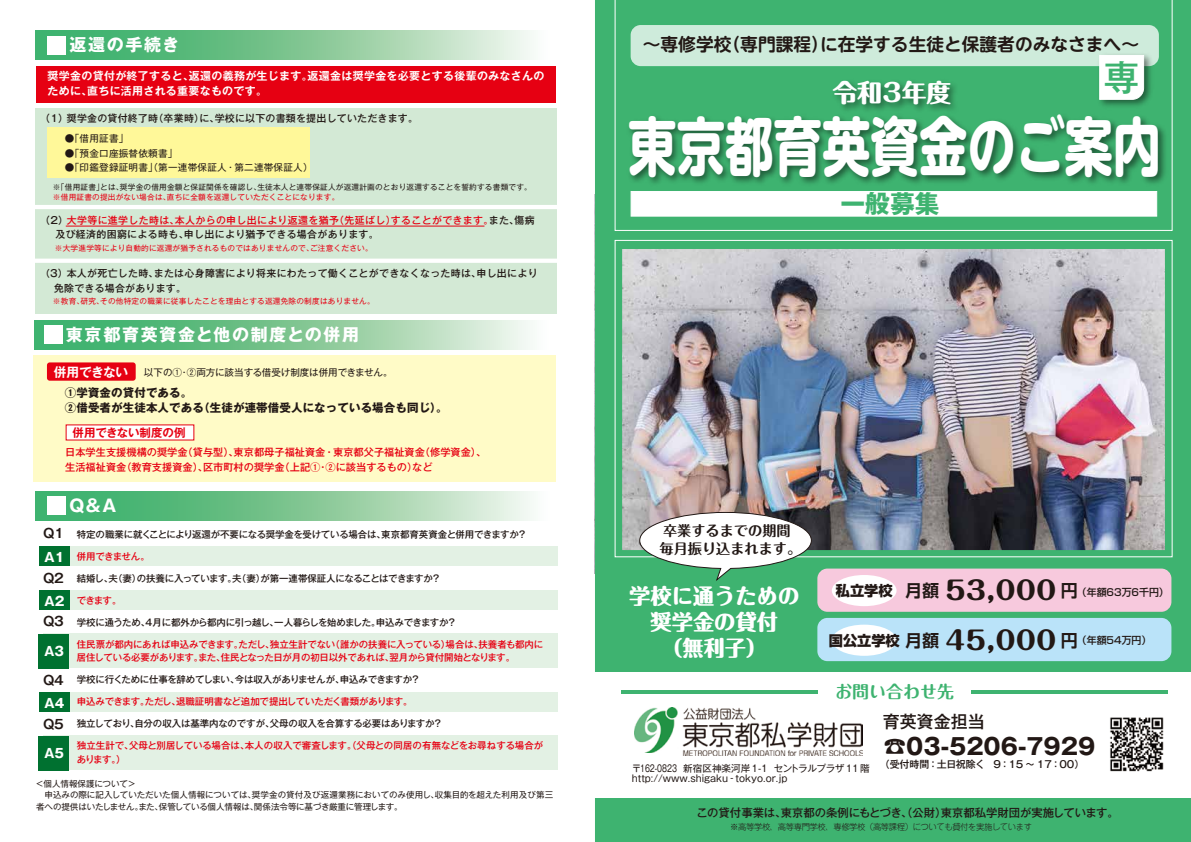
<style>
.page{position:relative;width:1191px;height:842px;background:#fff}
.page>*{position:absolute;margin:0;border:0;box-sizing:border-box;transform-origin:0 0}
.t1{font:700 64px "UD Shin M Go Pro";color:#fff;scale:.76 1}
.t2{font:500 35.4px "Gothic MB101 Pro";color:#3eb370}
.t3{font:800 24.8px "Maru Fo Pro";color:#fff}
.t4{font:700 24.8px "Gothic MB101 Pro";color:#3eb370}
.t5{font:700 22.7px "Gothic MB101 Pro";color:#221815}
.t6{font:800 21.3px/26.2px "Maru Fo Pro";color:#fff;text-align:center}
.t7{font:700 17.7px "UD Shin M Go Pro De";color:#221815}
.t8{font:700 17px "Gothic MB101 Pro";letter-spacing:.1em;color:#fff}
.t9{font:700 17px "Maru Fo Pro";color:#3eb370}
.t10{font:500 17px "Gothic MB101 Pro";color:#221815}
.t11{font:700 14.2px/17.7px "Maru Fo Pro";color:#221815}
.t12{font:700 12.8px "Gothic MB101 Pro";letter-spacing:-.095em;color:#fff}
.t13{font:700 12.8px "Gothic MB101 Pro De";letter-spacing:-.065em;color:#221815}
.t14{font:700 11.5px/15.6px "Gothic MB101 Pro";letter-spacing:.01em;color:#221815}
.t15{font:700 11.5px "Gothic MB101 Pro De";color:#e60012}
.t16{font:500 11.3px "Gothic MB101 Pro";color:#221815}
.t17{font:700 11px/14.9px "Gothic MB101 Pro De";letter-spacing:.03em;color:#fff}
.t18{font:500 10.2px/14.7px "Gothic MB101 Pro";color:#e60012}
.t19{font:500 9.9px/14.2px "Gothic MB101 Pro";letter-spacing:.025em;color:#221815}
.t20{font:500 9.9px/14.2px "Gothic MB101 Pro";letter-spacing:.035em;color:#e60012}
.t21{font:500 9.9px "Shin Go Pro";color:#221815}
.t22{font:500 9.9px "Gothic MB101 Pro";color:#221815}
.t23{font:9.6px/10.4px "Gothic MB101 Pro";color:#221815}
.t24{font:9.6px/14.2px "Gothic MB101 Pro";letter-spacing:.025em;color:#221815}
.t25{font:500 9.4px "Gothic MB101 Pro";letter-spacing:-.02em;color:#221815}
.t26{font:500 9.4px/13.5px "Gothic MB101 Pro";letter-spacing:-.015em;color:#e60012}
.t27{font:500 9.4px "Gothic MB101 Pro";letter-spacing:-.04em;color:#e60012}
.t28{font:8.5px/11.3px "Gothic MB101 Pro";letter-spacing:-.005em;color:#221815}
.t29{font:300 8.5px "Jun 101 Pro";letter-spacing:-.05em;color:#221815}
.t30{font:7.7px "Gothic MB101 Pro";letter-spacing:.025em;color:#e60012}
.t31{font:7.7px "Gothic MB101 Pro";letter-spacing:.025em;color:#221815}
.s1{color:#221815}
.s2{font-size:9.6px}
.s3{font-family:"Gothic MB101 Pro De";font-weight:700;font-size:12.8px;color:#fff}
.s4{font-weight:800;font-size:14.2px}
.s5{font-family:"Shin Go Pro De";font-weight:700;font-size:17px}
.s6{font-family:"Maru Fo Pro";font-weight:800;font-size:25.5px}
.s7{font-size:22.8px}
</style>
<div class="page">
<img style="left:595px;top:0;width:596px;height:842px">
<div style="left:614px;top:0;width:558px;height:231px;background:#3eb370"></div>
<div style="left:592px;top:672px;width:599px;height:125px;background:#fff"></div>
<svg style="left:36px;top:31px;width:496px;height:29px;background:#86ca9b"></svg>
<div style="left:36px;top:108px;width:521px;height:205px;background:#d3e9d5"></div>
<div style="left:630px;top:25px;width:528px;height:41px;background:#ceebdb;border-radius:10px"></div>
<div style="left:817px;top:569px;width:354px;height:43px;background:#f7c9dd;border-radius:10px"></div>
<div style="left:817px;top:618px;width:354px;height:43px;background:#bae3f9;border-radius:10px"></div>
<div style="left:48px;top:127px;width:262px;height:51px;background:#fff899"></div>
<div style="left:43px;top:546px;width:514px;height:20px;background:#e3f1e4"></div>
<div style="left:33px;top:355px;width:522px;height:127px;background:#fffbc7"></div>
<div style="left:39px;top:546px;width:31px;height:20px;background:#007130"></div>
<div style="left:43px;top:590px;width:514px;height:19px;background:#e3f1e4"></div>
<div style="left:39px;top:590px;width:31px;height:20px;background:#007130"></div>
<div style="left:43px;top:692px;width:514px;height:19px;background:#e3f1e4"></div>
<div style="left:39px;top:692px;width:31px;height:20px;background:#007130"></div>
<div style="left:43px;top:633px;width:514px;height:35px;background:#e3f1e4"></div>
<div style="left:39px;top:634px;width:30px;height:34px;background:#007130"></div>
<div style="left:43px;top:735px;width:514px;height:35px;background:#e3f1e4"></div>
<div style="left:39px;top:736px;width:30px;height:34px;background:#007130"></div>
<hr style="left:26px;top:205px;width:554px;height:4px;background:#fff">
<hr style="left:26px;top:259px;width:554px;height:4px;background:#fff">
<div style="left:36px;top:66px;width:519px;height:36px;background:#e60012"></div>
<div style="left:66px;top:424px;width:128px;height:16px;background:#fff"></div>
<svg style="left:35px;top:320px;width:495px;height:29px;background:#86ca9b"></svg>
<div style="left:44px;top:326px;width:18px;height:18px;background:#fff"></div>
<div style="left:47px;top:36px;width:19px;height:18px;background:#fff"></div>
<svg style="left:36px;top:492px;width:496px;height:28px;background:#86ca9b"></svg>
<div style="left:47px;top:496px;width:19px;height:19px;background:#fff"></div>
<div style="left:832px;top:575px;width:64px;height:31px;background:#fff;border-radius:50%"></div>
<div style="left:832px;top:625px;width:64px;height:31px;background:#fff;border-radius:50%"></div>
<div style="left:47px;top:362px;width:89px;height:19px;background:#e60012;border-radius:3px"></div>
<hr style="left:66px;top:226px;width:418px;height:1px;background:#e60012">
<hr style="left:621px;top:690px;width:197px;height:4px;background:#3eb370">
<hr style="left:971px;top:690px;width:197px;height:4px;background:#3eb370">
<svg style="left:639px;top:511px;width:173px;height:72px"></svg>
<img style="left:622px;top:49px;width:551px;height:211px">
<svg style="left:1098px;top:54px;width:46px;height:46px"></svg>
<img style="left:682px;top:708px;width:180px;height:47px">
<img style="left:634px;top:707px;width:44px;height:45px">
<img style="left:1110px;top:717px;width:54px;height:55px">
<h3 class="t8" style="left:69px;top:31px;width:111px">返還の手続き</h3>
<p class="t17" style="left:48px;top:67px;width:498px">奨学金の貸付が終了すると、返還の義務が生じます。返還金は奨学金を必要とする後輩のみなさんのために、直ちに活用される重要なものです。</p>
<p class="t19" style="left:40px;top:110px;width:379px">（1）奨学金の貸付終了時（卒業時）に、学校に以下の書類を提出していただきます。</p>
<p class="t24" style="left:45px;top:130px;width:269px">　　●「借用証書」<br>　　●「預金口座振替依頼書」<br>　　●「印鑑登録証明書」（第一連帯保証人・第二連帯保証人）</p>
<p class="t31" style="left:45px;top:181px;width:488px">　※「借用証書」とは、奨学金の借用金額と保証関係を確認し、生徒本人と連帯保証人が返還計画のとおり返還することを誓約する書類です。</p>
<p class="t30" style="left:45px;top:191px;width:296px">　※借用証書の提出がない場合は、直ちに全額を返還していただくことになります。</p>
<p class="t20" style="left:45px;top:211px;width:491px;text-indent:-5px"><span class="s1">（2）</span>大学等に進学した時は、本人からの申し出により返還を猶予（先延ばし）することができます。<span class="s1">また、傷病　及び経済的困窮による時も、申し出により猶予できる場合があります。</span></p>
<p class="t30" style="left:55px;top:241px;width:319px">※大学進学等により自動的に返還が猶予されるものではありませんので、ご注意ください。</p>
<p class="t19" style="left:54px;top:265px;width:505px;text-indent:-14px"><span class="s2">（</span>3）本人が死亡した時、または心身障害により将来にわたって働くことができなくなった時は、申し出により　　免除できる場合があります。</p>
<p class="t30" style="left:45px;top:294px;width:331px">　※教育、研究、その他特定の職業に従事したことを理由とする返還免除の制度はありません。</p>
<h3 class="t8" style="left:66px;top:320px;width:295px">東京都育英資金と他の制度との併用</h3>
<p class="t23" style="left:54px;top:366px;width:340px"><span class="s3">併用できない</span> 　以下の①・②両方に該当する借受け制度は併用できません。</p>
<p class="t14" style="left:53px;top:383px;width:396px">　①学資金の貸付である。<br>　②借受者が生徒本人である（生徒が連帯借受人になっている場合も同じ）。</p>
<p class="t15" style="left:73px;top:423px;width:114px">併用できない制度の例</p>
<p class="t18" style="left:65px;top:443px;width:422px">日本学生支援機構の奨学金（貸与型）、東京都母子福祉資金・東京都父子福祉資金（修学資金）、生活福祉資金（教育支援資金）、区市町村の奨学金（上記①・②に該当するもの）など</p>
<h3 class="t8" style="left:69px;top:491px;width:48px">Q&amp;A</h3>
<h3 class="t13" style="left:42px;top:523px;width:25px">Ｑ１</h3>
<h3 class="t13" style="left:42px;top:567px;width:23px">Ｑ2</h3>
<h3 class="t13" style="left:42px;top:611px;width:23px">Ｑ3</h3>
<h3 class="t12" style="left:43px;top:546px;width:23px">Ａ1</h3>
<h3 class="t12" style="left:43px;top:590px;width:23px">Ａ2</h3>
<h3 class="t12" style="left:43px;top:640px;width:22px">Ａ3</h3>
<h3 class="t13" style="left:42px;top:669px;width:23px">Ｑ4</h3>
<h3 class="t13" style="left:42px;top:713px;width:23px">Ｑ5</h3>
<h3 class="t12" style="left:43px;top:692px;width:23px">Ａ4</h3>
<h3 class="t12" style="left:43px;top:742px;width:22px">Ａ5</h3>
<p class="t25" style="left:77px;top:527px;width:451px">特定の職業に就くことにより返還が不要になる奨学金を受けている場合は、東京都育英資金と併用できますか？</p>
<p class="t27" style="left:77px;top:549px;width:74px">併用できません。</p>
<p class="t25" style="left:77px;top:571px;width:365px">結婚し、夫（妻）の扶養に入っています。夫（妻）が第一連帯保証人になることはできますか？</p>
<p class="t26" style="left:77px;top:592px;width:46px">できます。</p>
<p class="t25" style="left:77px;top:615px;width:381px">学校に通うため、４月に都外から都内に引っ越し、一人暮らしを始めました。申込みできますか？</p>
<p class="t26" style="left:77px;top:636px;width:468px">住民票が都内にあれば申込みできます。ただし、独立生計でない（誰かの扶養に入っている）場合は、扶養者も都内に居住している必要があります。また、住民となった日が月の初日以外であれば、翌月から貸付開始となります。</p>
<p class="t25" style="left:77px;top:672px;width:345px">学校に行くために仕事を辞めてしまい、今は収入がありませんが、申込みできますか？</p>
<p class="t26" style="left:77px;top:694px;width:337px">申込みできます。ただし、退職証明書など追加で提出していただく書類があります。</p>
<p class="t25" style="left:77px;top:716px;width:367px">独立しており、自分の収入は基準内なのですが、父母の収入を合算する必要はありますか？</p>
<p class="t26" style="left:77px;top:738px;width:468px">独立生計で、父母と別居している場合は、本人の収入で審査します。（父母との同居の有無などをお尋ねする場合があります。）</p>
<p class="t28" style="left:36px;top:777px;width:519px">＜個人情報保護について＞<br>　申込みの際に記入していただいた個人情報については、奨学金の貸付及び返還業務においてのみ使用し、収集目的を超えた利用及び第三者への提供はいたしません。また、保管している個人情報は、関係法令等に基づき厳重に管理します。</p>
<h3 class="t7" style="left:643px;top:30px;width:498px">～専修学校（専門課程）に在学する生徒と保護者のみなさまへ～</h3>
<h2 class="t2" style="left:1103px;top:48px;width:37px">専</h2>
<h3 class="t3" style="left:832px;top:73px;width:120px">令和3年度</h3>
<h1 class="t1" style="left:628px;top:95px;width:703px">東京都育英資金のご案内</h1>
<h3 class="t4" style="left:840px;top:183px;width:101px">一般募集</h3>
<h3 class="t11" style="left:659px;top:520px;width:143px">卒業するまでの期間毎月振り込まれます。</h3>
<h3 class="t6" style="left:629px;top:580px;width:172px">学校に通うための奨学金の貸付<br>（無利子）</h3>
<p class="t21" style="left:836px;top:584px;width:334px"><span class="s4">私立学校</span> <span class="s5">月額</span> <span class="s6">53,000</span> <span class="s5">円</span>（年額63万6千円）</p>
<p class="t21" style="left:829px;top:632px;width:324px"><span class="s4">国公立学校</span><span class="s5">月額</span> <span class="s6">45,000</span> <span class="s5">円</span>（年額54万円）</p>
<h3 class="t9" style="left:835px;top:678px;width:121px">お問い合わせ先</h3>
<h3 class="t10" style="left:882px;top:708px;width:104px">育英資金担当</h3>
<p class="t22" style="left:879px;top:756px;width:206px">（受付時間：土日祝除く　9：15 ～ 17：00）</p>
<h3 class="t5" style="left:883px;top:727px;width:213px"><span class="s7">☎</span>03-5206-7929</h3>
<p class="t23" style="left:631px;top:761px;width:239px">〒162-0823 新宿区神楽河岸1-1 セントラルプラザ11階http://www.shigaku‐tokyo.or.jp</p>
<p class="t16" style="left:696px;top:803px;width:424px">この貸付事業は、東京都の条例にもとづき、（公財）東京都私学財団が実施しています。</p>
<p class="t29" style="left:730px;top:819px;width:303px">※高等学校、高等専門学校、専修学校（高等課程）についても貸付を実施しています</p>
</div>
